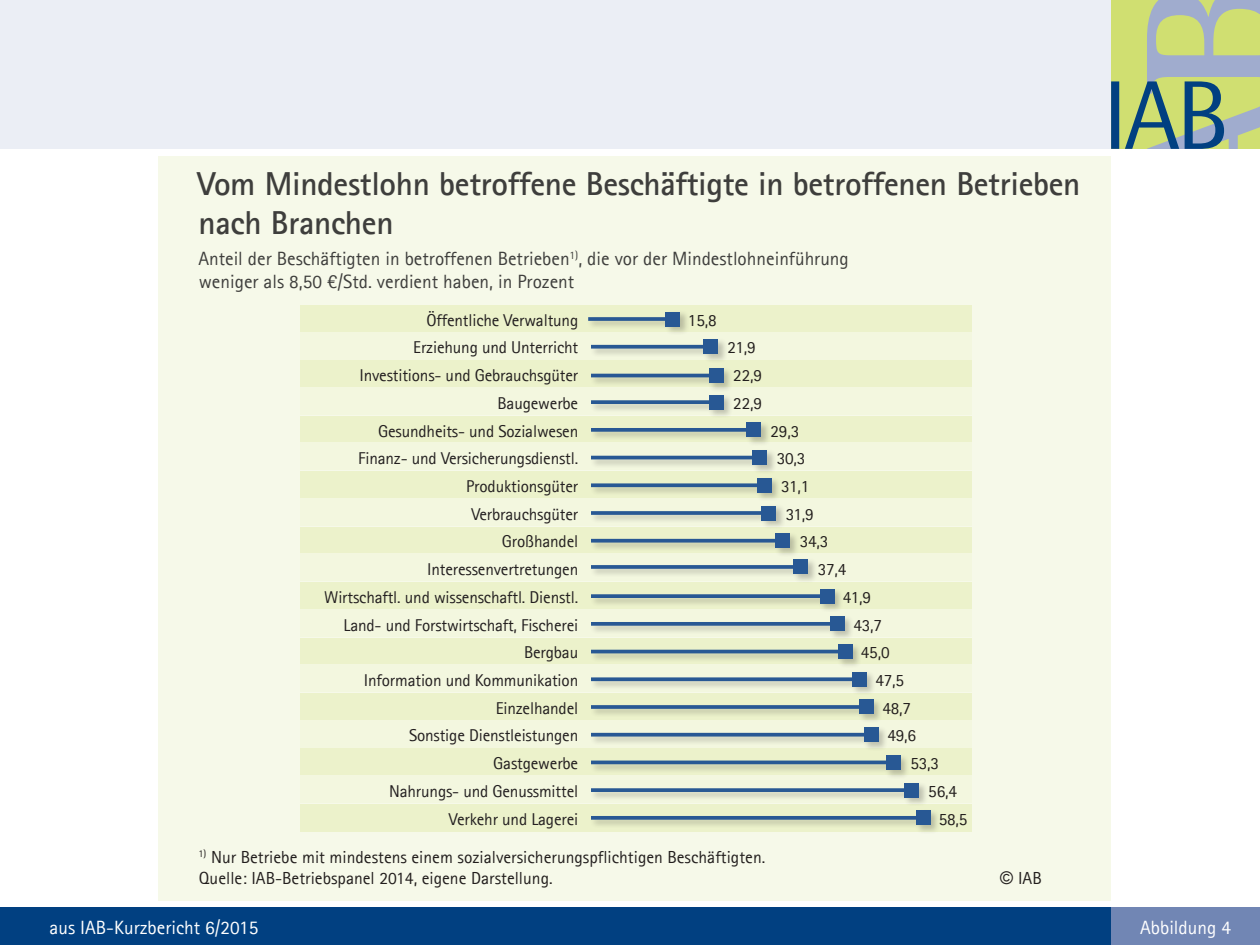
<style>
.page{position:relative;width:1260px;height:945px;background:#fff}
.page>*{position:absolute;margin:0;border:0;box-sizing:border-box;transform-origin:0 0}
.Graphiküberschrift{font:700 33.25px/38.5px "Agfa Rotis Sans Serif";letter-spacing:-.01em;color:#3e3e3c}
.Graphi_Kasten-Abbild{font:19.25px/23.1px "Agfa Rotis Sans Serif";color:#3e3e3c}
.Graphiktext-Quelle{font:19.25px "Agfa Rotis Sans Serif";color:#fff}
.Graphiktext-Quelle-2{font:17.5px "Agfa Rotis Sans Serif";color:#221e1d}
.t1{font:17.15px "Agfa Rotis Sans Serif";letter-spacing:-.01em;color:#231f20}
.Graphiktext-Quelle-3{font:17.15px "Agfa Rotis Sans Serif";letter-spacing:-.01em;color:#221e1d}
.s1{font-family:"Arial"}
</style>
<div class="page">
<div style="left:0;top:0;width:1111px;height:149px;background:#ebeef5"></div>
<svg style="left:1111px;top:0;width:149px;height:149px;background:#a6bb8d"></svg>
<div style="left:0;top:908px;width:1111px;height:37px;background:#014081"></div>
<div style="left:1111px;top:908px;width:149px;height:37px;background:#7186b4"></div>
<div style="left:159px;top:156px;width:952px;height:744px;background:#f6f9e9"></div>
<div style="left:300px;top:305px;width:672px;height:28px;background:#ecf2cb"></div>
<div style="left:300px;top:361px;width:672px;height:27px;background:#ecf2cb"></div>
<div style="left:300px;top:416px;width:672px;height:28px;background:#ecf2cb"></div>
<div style="left:300px;top:471px;width:672px;height:28px;background:#ecf2cb"></div>
<div style="left:300px;top:527px;width:672px;height:28px;background:#ecf2cb"></div>
<div style="left:300px;top:582px;width:672px;height:28px;background:#ecf2cb"></div>
<div style="left:300px;top:638px;width:672px;height:27px;background:#ecf2cb"></div>
<div style="left:300px;top:693px;width:672px;height:28px;background:#ecf2cb"></div>
<div style="left:300px;top:749px;width:672px;height:27px;background:#ecf2cb"></div>
<div style="left:300px;top:804px;width:672px;height:28px;background:#ecf2cb"></div>
<div style="left:300px;top:332px;width:672px;height:27px;background:#f3f7df"></div>
<div style="left:300px;top:387px;width:672px;height:28px;background:#f3f7df"></div>
<div style="left:300px;top:443px;width:672px;height:27px;background:#f3f7df"></div>
<div style="left:300px;top:498px;width:672px;height:28px;background:#f3f7df"></div>
<div style="left:300px;top:553px;width:672px;height:28px;background:#f3f7df"></div>
<div style="left:300px;top:609px;width:672px;height:28px;background:#f3f7df"></div>
<div style="left:300px;top:664px;width:672px;height:28px;background:#f3f7df"></div>
<div style="left:300px;top:720px;width:672px;height:27px;background:#f3f7df"></div>
<div style="left:300px;top:775px;width:672px;height:28px;background:#f3f7df"></div>
<div style="left:590px;top:809px;width:350px;height:26px;background:#231f20;opacity:.25"></div>
<svg style="left:591px;top:816px;width:325px;height:4px"></svg>
<div style="left:916px;top:810px;width:15px;height:15px;background:#285894"></div>
<div style="left:590px;top:643px;width:272px;height:25px;background:#231f20;opacity:.25"></div>
<hr style="left:591px;top:650px;width:254px;height:3px;background:#285894">
<div style="left:838px;top:644px;width:14px;height:15px;background:#285894"></div>
<div style="left:590px;top:726px;width:298px;height:26px;background:#231f20;opacity:.25"></div>
<svg style="left:591px;top:733px;width:273px;height:4px"></svg>
<div style="left:864px;top:727px;width:15px;height:15px;background:#285894"></div>
<div style="left:590px;top:532px;width:209px;height:26px;background:#231f20;opacity:.25"></div>
<svg style="left:591px;top:539px;width:184px;height:4px"></svg>
<div style="left:775px;top:533px;width:15px;height:15px;background:#285894"></div>
<div style="left:590px;top:367px;width:143px;height:25px;background:#231f20;opacity:.25"></div>
<hr style="left:591px;top:374px;width:126px;height:3px;background:#285894">
<div style="left:709px;top:368px;width:15px;height:15px;background:#285894"></div>
<div style="left:590px;top:338px;width:137px;height:26px;background:#231f20;opacity:.25"></div>
<svg style="left:591px;top:345px;width:113px;height:4px"></svg>
<div style="left:704px;top:339px;width:14px;height:15px;background:#285894"></div>
<div style="left:590px;top:781px;width:338px;height:26px;background:#231f20;opacity:.25"></div>
<svg style="left:591px;top:788px;width:313px;height:4px"></svg>
<div style="left:904px;top:783px;width:15px;height:15px;background:#285894"></div>
<div style="left:590px;top:615px;width:264px;height:26px;background:#231f20;opacity:.25"></div>
<svg style="left:591px;top:622px;width:239px;height:4px"></svg>
<div style="left:830px;top:616px;width:15px;height:15px;background:#285894"></div>
<div style="left:590px;top:421px;width:180px;height:26px;background:#231f20;opacity:.25"></div>
<svg style="left:591px;top:428px;width:155px;height:4px"></svg>
<div style="left:746px;top:422px;width:15px;height:15px;background:#285894"></div>
<div style="left:590px;top:698px;width:293px;height:26px;background:#231f20;opacity:.25"></div>
<svg style="left:591px;top:705px;width:268px;height:4px"></svg>
<div style="left:859px;top:700px;width:15px;height:14px;background:#285894"></div>
<div style="left:590px;top:504px;width:195px;height:26px;background:#231f20;opacity:.25"></div>
<svg style="left:591px;top:511px;width:170px;height:4px"></svg>
<div style="left:761px;top:506px;width:15px;height:14px;background:#285894"></div>
<div style="left:590px;top:753px;width:320px;height:26px;background:#231f20;opacity:.25"></div>
<hr style="left:591px;top:761px;width:302px;height:3px;background:#285894">
<div style="left:886px;top:755px;width:15px;height:15px;background:#285894"></div>
<div style="left:590px;top:587px;width:254px;height:26px;background:#231f20;opacity:.25"></div>
<svg style="left:591px;top:594px;width:229px;height:4px"></svg>
<div style="left:820px;top:589px;width:14px;height:15px;background:#285894"></div>
<div style="left:590px;top:393px;width:143px;height:26px;background:#231f20;opacity:.25"></div>
<svg style="left:591px;top:400px;width:118px;height:4px"></svg>
<div style="left:709px;top:395px;width:15px;height:15px;background:#285894"></div>
<div style="left:590px;top:670px;width:286px;height:26px;background:#231f20;opacity:.25"></div>
<svg style="left:591px;top:677px;width:261px;height:4px"></svg>
<div style="left:852px;top:672px;width:15px;height:15px;background:#285894"></div>
<div style="left:590px;top:476px;width:191px;height:26px;background:#231f20;opacity:.25"></div>
<svg style="left:591px;top:483px;width:166px;height:4px"></svg>
<div style="left:757px;top:478px;width:15px;height:15px;background:#285894"></div>
<div style="left:590px;top:449px;width:187px;height:25px;background:#231f20;opacity:.25"></div>
<hr style="left:591px;top:456px;width:169px;height:3px;background:#285894">
<div style="left:752px;top:450px;width:15px;height:15px;background:#285894"></div>
<div style="left:590px;top:558px;width:228px;height:26px;background:#231f20;opacity:.25"></div>
<svg style="left:591px;top:565px;width:202px;height:4px"></svg>
<div style="left:793px;top:560px;width:15px;height:14px;background:#285894"></div>
<div style="left:587px;top:310px;width:102px;height:26px;background:#231f20;opacity:.25"></div>
<svg style="left:588px;top:317px;width:77px;height:4px"></svg>
<div style="left:665px;top:312px;width:15px;height:14px;background:#285894"></div>
<p class="Graphiküberschrift" style="left:197px;top:164px;width:885px">Vom Mindestlohn betroffene Beschäftigte in betroffenen Betrieben nach Branchen</p>
<p class="Graphi_Kasten-Abbild" style="left:198px;top:247px;width:652px">Anteil der Beschäftigten in betroffenen Betrieben<sup>1)</sup>, die vor der Mindestlohneinführung weniger als 8,50 €/Std. verdient haben, in Prozent</p>
<p class="t1" style="left:427px;top:310px;width:153px">Öffentliche Verwaltung</p>
<p class="Graphiktext-Quelle-3" style="left:688px;top:310px;width:30px">15,8</p>
<p class="t1" style="left:413px;top:337px;width:166px">Erziehung und Unterricht</p>
<p class="Graphiktext-Quelle-3" style="left:728px;top:337px;width:30px">21,9</p>
<p class="t1" style="left:359px;top:365px;width:220px">Investitions- und Gebrauchsgüter</p>
<p class="Graphiktext-Quelle-3" style="left:733px;top:365px;width:30px">22,9</p>
<p class="t1" style="left:498px;top:393px;width:82px">Baugewerbe</p>
<p class="Graphiktext-Quelle-3" style="left:733px;top:393px;width:30px">22,9</p>
<p class="t1" style="left:378px;top:421px;width:202px">Gesundheits- und Sozialwesen</p>
<p class="Graphiktext-Quelle-3" style="left:771px;top:421px;width:30px">29,3</p>
<p class="t1" style="left:358px;top:448px;width:221px">Finanz- und Versicherungsdienstl.</p>
<p class="Graphiktext-Quelle-3" style="left:777px;top:448px;width:30px">30,3</p>
<p class="t1" style="left:466px;top:476px;width:114px">Produktionsgüter</p>
<p class="Graphiktext-Quelle-3" style="left:781px;top:476px;width:30px">31,1</p>
<p class="t1" style="left:471px;top:504px;width:108px">Verbrauchsgüter</p>
<p class="Graphiktext-Quelle-3" style="left:786px;top:504px;width:30px">31,9</p>
<p class="t1" style="left:502px;top:531px;width:78px">Großhandel</p>
<p class="Graphiktext-Quelle-3" style="left:800px;top:531px;width:30px">34,3</p>
<p class="t1" style="left:427px;top:559px;width:153px">Interessenvertretungen</p>
<p class="Graphiktext-Quelle-3" style="left:818px;top:559px;width:30px">37,4</p>
<p class="t1" style="left:324px;top:587px;width:256px">Wirtschaftl. und wissenschaftl. Dienstl.</p>
<p class="Graphiktext-Quelle-3" style="left:843px;top:587px;width:30px">41,9</p>
<p class="t1" style="left:344px;top:615px;width:236px">Land- und Forstwirtschaft, Fischerei</p>
<p class="Graphiktext-Quelle-3" style="left:853px;top:615px;width:30px">43,7</p>
<p class="t1" style="left:524px;top:642px;width:56px">Bergbau</p>
<p class="Graphiktext-Quelle-3" style="left:861px;top:642px;width:30px">45,0</p>
<p class="t1" style="left:364px;top:670px;width:216px">Information und Kommunikation</p>
<p class="Graphiktext-Quelle-3" style="left:875px;top:670px;width:30px">47,5</p>
<p class="t1" style="left:496px;top:698px;width:84px">Einzelhandel</p>
<p class="Graphiktext-Quelle-3" style="left:882px;top:698px;width:30px">48,7</p>
<p class="t1" style="left:409px;top:725px;width:171px">Sonstige Dienstleistungen</p>
<p class="Graphiktext-Quelle-3" style="left:887px;top:725px;width:30px">49,6</p>
<p class="t1" style="left:493px;top:753px;width:86px">Gastgewerbe</p>
<p class="Graphiktext-Quelle-3" style="left:910px;top:753px;width:30px">53,3</p>
<p class="t1" style="left:389px;top:781px;width:191px">Nahrungs- und Genussmittel</p>
<p class="Graphiktext-Quelle-3" style="left:928px;top:781px;width:30px">56,4</p>
<p class="t1" style="left:449px;top:809px;width:131px">Verkehr und Lagerei</p>
<p class="Graphiktext-Quelle-3" style="left:939px;top:809px;width:30px">58,5</p>
<p class="Graphiktext-Quelle-2" style="left:199px;top:846px;width:568px"><sup>1)</sup> Nur Betriebe mit mindestens einem sozialversicherungspflichtigen Beschäftigten.</p>
<p class="Graphiktext-Quelle-2" style="left:199px;top:867px;width:355px">Quelle: IAB-Betriebspanel 2014, eigene Darstellung.</p>
<p class="Graphiktext-Quelle-2" style="left:1000px;top:867px;width:43px"><span class="s1">©</span> IAB</p>
<p class="Graphiktext-Quelle" style="left:50px;top:916px;width:210px">aus IAB-Kurzbericht 6/2015</p>
<p class="Graphiktext-Quelle" style="left:1140px;top:916px;width:92px">Abbildung 4</p>
</div>
